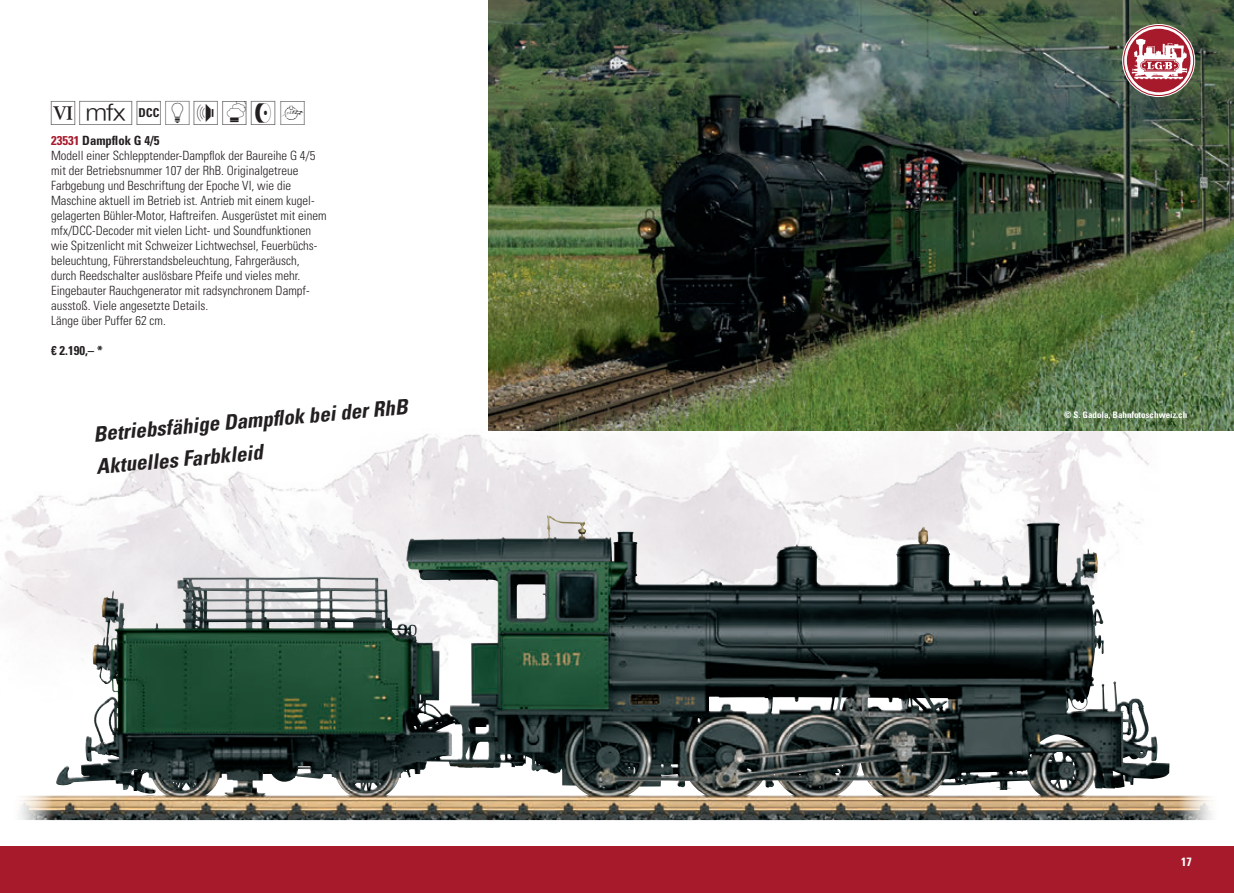
<style>
.page{position:relative;width:1234px;height:893px;background:#fff}
.page>*{position:absolute;margin:0;border:0;box-sizing:border-box;transform-origin:0 0}
.t1{font:30px "LGB Piktos";color:#231f20}
.t2{font:italic 700 condensed 21px/32.5px "Univers LT Std";color:#231f20}
.t3{font:300 condensed 12.75px/15px "Univers LT Std";color:#231f20}
.t4{font:700 condensed 12.75px "Univers LT Std";color:#231f20}
.t5{font:700 condensed 12px "Univers LT Std";color:#fff}
.t6{font:700 condensed 9px "Univers LT Std";color:#fff}
.s1{color:#a61a2c}
</style>
<div class="page">
<img style="left:1px;top:430px;width:1195px;height:391px">
<img style="left:488px;top:0;width:745px;height:430px">
<div style="left:1122px;top:24px;width:72px;height:73px;border:1px solid #fff;border-radius:50%"></div>
<svg style="left:1123px;top:26px;width:69px;height:69px"></svg>
<div style="left:0;top:846px;width:1233px;height:47px;background:#a61a2c"></div>
<img style="left:177px;top:515px;width:371px;height:201px">
<h1 class="t1" style="left:51px;top:97px;width:259px">6HKEF8J~</h1>
<p class="t4" style="left:51px;top:133px;width:110px"><span class="s1">23531</span> Dampflok G 4/5</p>
<p class="t3" style="left:51px;top:148px;width:277px">Modell einer Schlepptender-Dampflok der Baureihe G 4/5 mit der Betriebsnummer 107 der RhB. Originalgetreue Farbgebung und Beschriftung der Epoche VI, wie die Maschine aktuell im Betrieb ist. Antrieb mit einem kugel&shy;gelagerten Bühler-Motor, Haftreifen. Ausgerüstet mit einem mfx/DCC-Decoder mit vielen Licht- und Soundfunktionen wie Spitzenlicht mit Schweizer Lichtwechsel, Feuerbüchs&shy;beleuchtung, Führerstandsbeleuchtung, Fahrgeräusch, durch Reedschalter auslösbare Pfeife und vieles mehr.<br>Eingebauter Rauchgenerator mit radsynchronem Dampf&shy;ausstoß. Viele angesetzte Details.<br>Länge über Puffer 62 cm.</p>
<p class="t4" style="left:51px;top:343px;width:53px">€ 2.190,– *</p>
<h2 class="t2" style="left:92px;top:418px;width:316px;rotate:-5deg">Betriebsfähige Dampfl ok bei der RhB<br>Aktuelles Farbkleid</h2>
<p class="t6" style="left:1063px;top:409px;width:124px">© S. Gadola, Bahnfotoschweiz.ch</p>
<p class="t5" style="left:1180px;top:854px;width:12px">17</p>
</div>
